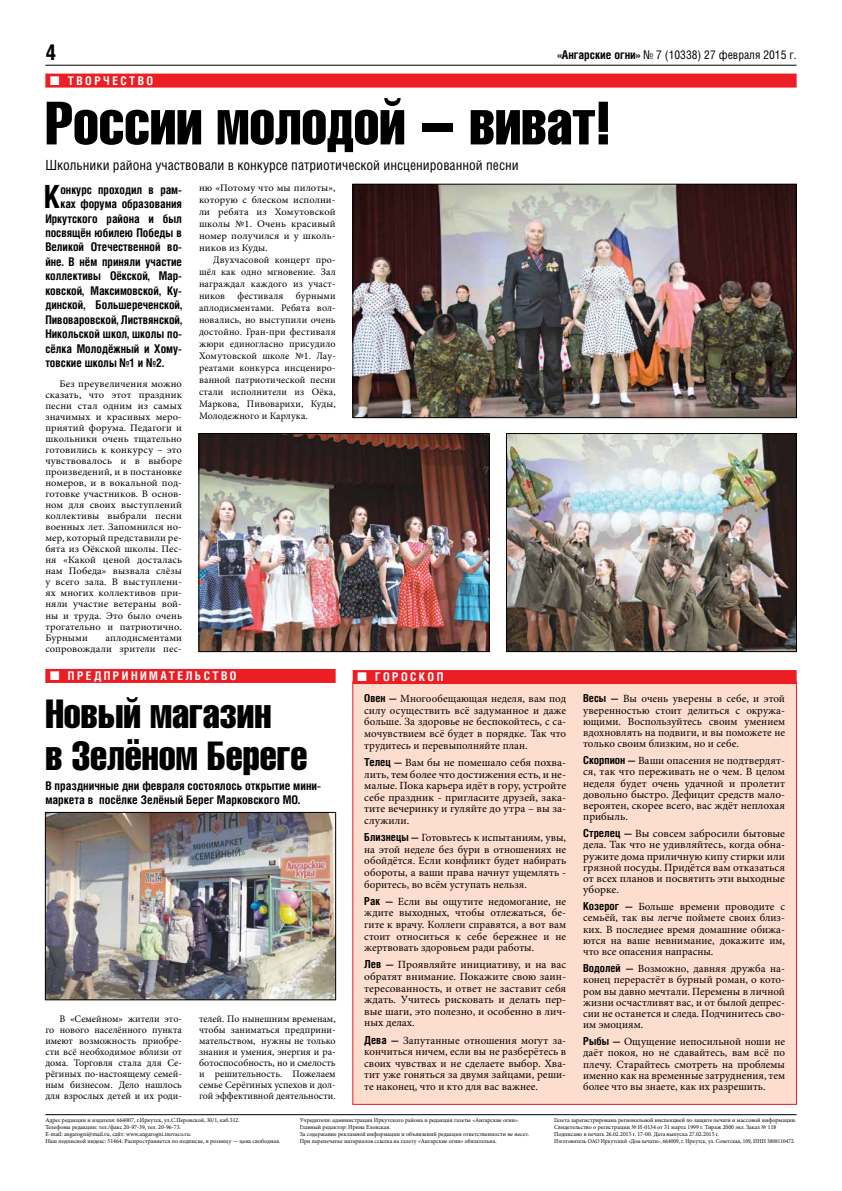
<style>
.page{position:relative;width:842px;height:1191px;background:#fff}
.page>*{position:absolute;margin:0;border:0;box-sizing:border-box;transform-origin:0 0}
.t1{font:60px "Helios Compressed";color:#000}
.t2{font:40px/42px "Helios Compressed";color:#000}
.t3{font:700 31.9px "Helios Cond";color:#000}
.t4{font:700 22px "Helios Cond";color:#000}
.t5{font:14px "Helios Cond";color:#000}
.t6{font:700 12px/14.4px "Helios Cond";color:#000}
.t7{font:12px "Helios Cond";color:#000}
.t8{font:700 12px "Helios Cond";letter-spacing:.2em;color:#fff}
.t9{font:11px/11.2px "Minion Pro";color:#000;text-align:justify}
.t10{font:10px/11px "Minion Pro";letter-spacing:.005em;color:#000;text-align:justify}
.t11{font:10px/11px "Minion Pro";letter-spacing:.005em;color:#000;text-align:justify;scale:1.05 1}
.t12{font:6px/7px "Minion Pro";color:#000}
.s1{font-weight:700}
.s2{font-family:"Helios Cond";font-weight:700}
</style>
<div class="page">
<hr style="left:45px;top:65px;width:752px;height:1px;background:#000">
<img style="left:355px;top:186px;width:439px;height:230px">
<div style="left:353px;top:184px;width:443px;height:234px;border:1px solid #000"></div>
<hr style="left:45px;top:1114px;width:752px;height:1px;background:#000">
<div style="left:353px;top:682px;width:443px;height:422px;background:#fdddce"></div>
<div style="left:353px;top:670px;width:444px;height:14px;background:#ed1d24"></div>
<div style="left:45px;top:74px;width:752px;height:14px;background:#ed1d24"></div>
<img style="left:508px;top:435px;width:287px;height:214px">
<div style="left:506px;top:433px;width:291px;height:218px;border:1px solid #000"></div>
<img style="left:201px;top:435px;width:286px;height:215px">
<div style="left:199px;top:433px;width:290px;height:219px;border:1px solid #000"></div>
<div style="left:45px;top:669px;width:291px;height:14px;background:#ed1d24"></div>
<img style="left:47px;top:814px;width:287px;height:184px">
<div style="left:45px;top:812px;width:291px;height:188px;border:1px solid #000"></div>
<h3 class="t4" style="left:45px;top:39px;width:12px">4</h3>
<p class="t7" style="left:557px;top:48px;width:241px"><span class="s1">«Ангарские огни»</span> № 7 (10338) 27 февраля 2015 г.</p>
<p class="t8" style="left:68px;top:73px;width:87px">ТВОРЧЕСТВО</p>
<h1 class="t1" style="left:45px;top:88px;width:567px">России молодой – виват!</h1>
<p class="t5" style="left:45px;top:156px;width:475px">Школьники района участвовали в конкурсе патриотической инсценированной песни</p>
<h3 class="t3" style="left:44px;top:178px;width:18px">К</h3>
<p class="t6" style="left:60px;top:182px;width:123px">онкурс проходил в рам-</p>
<p class="t11" style="left:199px;top:182px;width:132px;line-height:12px">ню «Потому что мы пилоты», которую с блеском исполни&shy;ли ребята из Хомутовской школы №1. Очень красивый номер получился и у школь&shy;ников из Куды.</p>
<p class="t10" style="left:199px;top:254px;width:138px;line-height:12px;text-indent:14px">Двухчасовой концерт про&shy;шёл как одно мгновение. Зал награждал каждого из участ&shy;ников фестиваля бурными аплодисментами. Ребята вол&shy;новались, но выступили очень достойно. Гран-при фестиваля жюри единогласно присудило Хомутовской школе №1. Лау&shy;реатами конкурса инсцениро&shy;ванной патриотической песни стали исполнители из Оёка, Маркова, Пивоварихи, Куды, Молодежного и Карлука.</p>
<p class="t6" style="left:60px;top:196px;width:123px">ках форума образования</p>
<p class="t6" style="left:45px;top:211px;width:138px">Иркутского района и был</p>
<p class="t6" style="left:45px;top:225px;width:138px">посвящён юбилею Победы в</p>
<p class="t6" style="left:45px;top:240px;width:138px">Великой Отечественной во-</p>
<p class="t6" style="left:45px;top:254px;width:138px">йне. В нём приняли участие</p>
<p class="t6" style="left:45px;top:268px;width:138px">коллективы Оёкской, Мар-</p>
<p class="t6" style="left:45px;top:283px;width:138px">ковской, Максимовской, Ку-</p>
<p class="t6" style="left:45px;top:297px;width:138px">динской, Большереченской,</p>
<p class="t6" style="left:45px;top:312px;width:138px">Пивоваровской, Листвянской,</p>
<p class="t6" style="left:45px;top:326px;width:138px">Никольской школ, школы по-</p>
<p class="t6" style="left:45px;top:341px;width:138px">сёлка Молодёжный и Хому-</p>
<p class="t6" style="left:45px;top:355px;width:120px">товские школы №1 и №2.</p>
<p class="t11" style="left:45px;top:378px;width:132px;text-indent:14px">Без преувеличения можно сказать, что этот праздник песни стал одним из самых значимых и красивых меро&shy;приятий форума. Педагоги и школьники очень тщательно готовились к конкурсу – это чувствовалось и в выборе произведений, и в постановке номеров, и в вокальной под&shy;готовке участников. В основ&shy;ном для своих выступлений коллективы выбрали песни военных лет. Запомнился но&shy;мер, который представили ре&shy;бята из Оёкской школы. Пес&shy;ня «Какой ценой досталась нам Победа» вызвала слёзы у всего зала. В выступлени&shy;ях многих коллективов при&shy;няли участие ветераны вой&shy;ны и труда. Это было очень трогательно и патриотично.<br>Бурными</p>
<p class="t11" style="left:45px;top:632px;width:132px;text-align:right">аплодисментами сопровождали зрители пес-</p>
<p class="t8" style="left:68px;top:668px;width:170px">ПРЕДПРИНИМАТЕЛЬСТВО</p>
<h2 class="t2" style="left:45px;top:691px;width:264px">Новый магазин<br>в Зелёном Береге</h2>
<p class="t6" style="left:45px;top:778px;width:277px">В праздничные дни февраля состоялось открытие мини&shy;маркета в посёлке Зелёный Берег Марковского МО.</p>
<p class="t10" style="left:45px;top:1013px;width:138px;text-indent:14px">В «Семейном» жители это&shy;го нового населённого пункта имеют возможность приобре&shy;сти всё необходимое вблизи от дома. Торговля стала для Се&shy;рёгиных по-настоящему семей&shy;ным бизнесом. Дело нашлось для взрослых детей и их роди-</p>
<p class="t10" style="left:199px;top:1013px;width:138px">телей. По нынешним временам, чтобы заниматься предприни&shy;мательством, нужны не только знания и умения, энергия и ра&shy;ботоспособность, но и смелость и решительность. Пожелаем семье Серёгиных успехов и дол&shy;гой эффективной деятельности.</p>
<p class="t8" style="left:375px;top:670px;width:70px">ГОРОСКОП</p>
<p class="t9" style="left:364px;top:693px;width:203px;line-height:11.6px"><span class="s2">Овен —</span> Многообещающая неделя, вам под силу осуществить всё задуманное и даже больше. За здоровье не беспокойтесь, с са&shy;мочувствием всё будет в порядке. Так что трудитесь и перевыполняйте план.</p>
<p class="t9" style="left:364px;top:756px;width:203px;line-height:11.6px"><span class="s2">Телец —</span> Вам бы не помешало себя похва&shy;лить, тем более что достижения есть, и не&shy;малые. Пока карьера идёт в гору, устройте себе праздник - пригласите друзей, зака&shy;тите вечеринку и гуляйте до утра – вы за&shy;служили.</p>
<p class="t9" style="left:364px;top:832px;width:203px;line-height:11.6px"><span class="s2">Близнецы —</span> Готовьтесь к испытаниям, увы, на этой неделе без бури в отношениях не обойдётся. Если конфликт будет набирать обороты, а ваши права начнут ущемлять - боритесь, во всём уступать нельзя.</p>
<p class="t9" style="left:364px;top:895px;width:203px;line-height:11.6px"><span class="s2">Рак —</span> Если вы ощутите недомогание, не ждите выходных, чтобы отлежаться, бе&shy;гите к врачу. Коллеги справятся, а вот вам стоит относиться к себе бережнее и не жертвовать здоровьем ради работы.</p>
<p class="t9" style="left:364px;top:959px;width:203px;line-height:11.6px"><span class="s2">Лев —</span> Проявляйте инициативу, и на вас обратят внимание. Покажите свою заин&shy;тересованность, и ответ не заставит себя ждать. Учитесь рисковать и делать пер&shy;вые шаги, это полезно, и особенно в лич&shy;ных делах.</p>
<p class="t9" style="left:364px;top:1034px;width:203px;line-height:11.6px"><span class="s2">Дева —</span> Запутанные отношения могут за&shy;кончиться ничем, если вы не разберётесь в своих чувствах и не сделаете выбор. Хва&shy;тит уже гоняться за двумя зайцами, реши&shy;те наконец, что и кто для вас важнее.</p>
<p class="t9" style="left:583px;top:693px;width:203px"><span class="s2">Весы —</span> Вы очень уверены в себе, и этой уверенностью стоит делиться с окружа&shy;ющими. Воспользуйтесь своим умением вдохновлять на подвиги, и вы поможете не только своим близким, но и себе.</p>
<p class="t9" style="left:583px;top:755px;width:203px"><span class="s2">Скорпион —</span> Ваши опасения не подтвердят&shy;ся, так что переживать не о чем. В целом неделя будет очень удачной и пролетит довольно быстро. Дефицит средств мало&shy;вероятен, скорее всего, вас ждёт неплохая прибыль.</p>
<p class="t9" style="left:583px;top:828px;width:203px"><span class="s2">Стрелец —</span> Вы совсем забросили бытовые дела. Так что не удивляйтесь, когда обна&shy;ружите дома приличную кипу стирки или грязной посуды. Придётся вам отказаться от всех планов и посвятить эти выходные уборке.</p>
<p class="t9" style="left:583px;top:901px;width:203px"><span class="s2">Козерог —</span> Больше времени проводите с семьёй, так вы легче поймете своих близ&shy;ких. В последнее время домашние обижа&shy;ются на ваше невнимание, докажите им, что все опасения напрасны.</p>
<p class="t9" style="left:583px;top:963px;width:203px"><span class="s2">Водолей —</span> Возможно, давняя дружба на&shy;конец перерастёт в бурный роман, о кото&shy;ром вы давно мечтали. Перемены в личной жизни осчастливят вас, и от былой депрес&shy;сии не останется и следа. Подчинитесь сво&shy;им эмоциям.</p>
<p class="t9" style="left:583px;top:1036px;width:203px"><span class="s2">Рыбы —</span> Ощущение непосильной ноши не даёт покоя, но не сдавайтесь, вам всё по плечу. Старайтесь смотреть на проблемы именно как на временные затруднения, тем более что вы знаете, как их разрешить.</p>
<p class="t12" style="left:45px;top:1116px;width:236px">Адрес редакции и издателя: 664007, г.Иркутск, ул.С.Перовской, 30/1, каб.312.<br>Телефоны редакции: тел./факс 20-97-39, тел. 20-96-73.<br>E-mail: angarogni@mail.ru, сайт: www.angarogni.inovaco.ru.<br>Наш подписной индекс: 51464. Распространяется по подписке, в розницу — цена свободная.</p>
<p class="t12" style="left:300px;top:1116px;width:231px">Учредители: администрация Иркутского района и редакция газеты «Ангарские огни».<br>Главный редактор: Ирина Еловская.<br>За содержание рекламной информации и объявлений редакция ответственности не несет.<br>При перепечатке материалов ссылка на газету «Ангарские огни» обязательна.</p>
<p class="t12" style="left:554px;top:1116px;width:244px">Газета зарегистрирована региональной инспекцией по защите печати и массовой информации.<br>Свидетельство о регистрации № И-0134 от 31 марта 1999 г. Тираж 2000 экз. Заказ № 118<br>Подписано в печать 26.02.2015 г. 17-00. Дата выпуска 27.02.2015 г.<br>Изготовитель ОАО Иркутский «Дом печати», 664009, г. Иркутск, ул. Советская, 109, ИНН 3808110472.</p>
</div>
